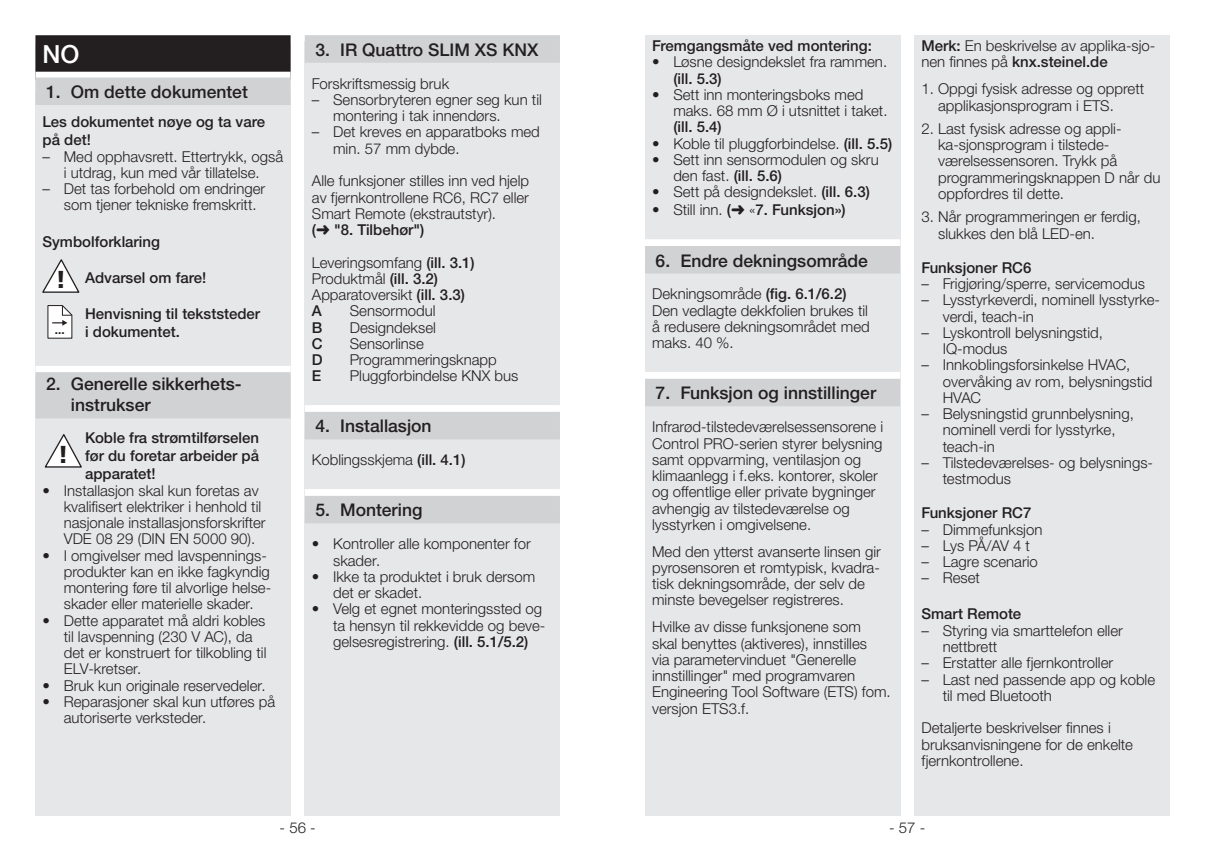
<style>
.page{position:relative;width:1205px;height:851px;background:#fff}
.page>*{position:absolute;margin:0;border:0;box-sizing:border-box;transform-origin:0 0}
.t1{font:500 25px "Helvetica Neue LT Pro";color:#fff}
.t2{font:900 24.5px "Frutiger LT Com";color:#231f20}
.t3{font:500 17.5px "Helvetica Neue LTW1 G";color:#231f20}
.t4{font:500 17.5px/21px "Helvetica Neue LT Pro";color:#231f20}
.t5{font:300 15px/16.2px "Helvetica Neue LTW1 G";color:#231f20}
.t6{font:500 15px/18px "Helvetica Neue LTW1 G";color:#231f20}
.t7{font:700 11.75px "Helvetica Neue LT Pro";color:#231f20}
.s1{font-family:"Frutiger LT Com";font-stretch:condensed}
.s2{font-weight:500}
.s3{font-weight:300}
</style>
<div class="page">
<div style="left:645px;top:35px;width:255px;height:780px;background:#e6e7e9"></div>
<div style="left:645px;top:239px;width:255px;height:26px;background:#fff"></div>
<div style="left:645px;top:246px;width:255px;height:27px;background:#d1d2d4"></div>
<div style="left:645px;top:372px;width:255px;height:26px;background:#fff"></div>
<div style="left:645px;top:378px;width:255px;height:28px;background:#d1d2d4"></div>
<div style="left:914px;top:35px;width:255px;height:780px;background:#e6e7e9"></div>
<div style="left:35px;top:44px;width:256px;height:771px;background:#e6e7e9"></div>
<div style="left:35px;top:35px;width:256px;height:45px;background:#231f20"></div>
<div style="left:35px;top:72px;width:256px;height:20px;background:#fff"></div>
<div style="left:35px;top:77px;width:256px;height:28px;background:#d1d2d4"></div>
<div style="left:35px;top:366px;width:256px;height:10px;background:#fff"></div>
<div style="left:35px;top:372px;width:256px;height:46px;background:#d1d2d4"></div>
<svg style="left:45px;top:434px;width:37px;height:34px"></svg>
<div style="left:305px;top:41px;width:255px;height:774px;background:#e6e7e9"></div>
<div style="left:305px;top:35px;width:255px;height:28px;background:#d1d2d4"></div>
<div style="left:305px;top:405px;width:255px;height:26px;background:#fff"></div>
<div style="left:305px;top:412px;width:255px;height:27px;background:#d1d2d4"></div>
<div style="left:305px;top:489px;width:255px;height:26px;background:#fff"></div>
<div style="left:305px;top:496px;width:255px;height:27px;background:#d1d2d4"></div>
<svg style="left:47px;top:305px;width:25px;height:33px"></svg>
<svg style="left:42px;top:259px;width:37px;height:34px"></svg>
<h1 class="t1" style="left:43px;top:39px;width:39px">NO</h1>
<p class="t4" style="left:46px;top:81px;width:203px">1. Om dette dokumentet</p>
<p class="t6" style="left:43px;top:113px;width:224px">Les dokumentet nøye og ta vare på det!</p>
<p class="t5" style="left:43px;top:148px;width:242px;text-align:center"><span class="s1">–</span> Med opphavsrett. Ettertrykk, også i utdrag, kun med vår tillatelse.</p>
<p class="t5" style="left:64px;top:181px;width:203px;text-indent:-21px"><span class="s1">–</span> Det tas forbehold om endringer som tjener tekniske fremskritt.</p>
<p class="t6" style="left:43px;top:232px;width:119px">Symbolforklaring</p>
<p class="t6" style="left:85px;top:268px;width:123px">Advarsel om fare!</p>
<p class="t6" style="left:85px;top:304px;width:177px">Henvisning til tekststeder i dokumentet.</p>
<h2 class="t2" style="left:55px;top:265px;width:12px">!</h2>
<p class="t7" style="left:55px;top:323px;width:11px">...</p>
<p class="t4" style="left:71px;top:373px;width:172px;text-indent:-25px">2. Generelle sikkerhets&shy;instrukser</p>
<h2 class="t2" style="left:58px;top:439px;width:12px">!</h2>
<p class="t6" style="left:85px;top:429px;width:176px;text-align:justify">Koble fra strømtilførselen før du foretar arbeider på apparatet!</p>
<p class="t5" style="left:64px;top:482px;width:203px;text-indent:-21px">• Installasjon skal kun foretas av kvalifisert elektriker i henhold til nasjonale installasjonsforskrifter VDE 08 29 (DIN EN 5000 90).</p>
<p class="t5" style="left:64px;top:547px;width:209px;text-indent:-21px">• I omgivelser med lavspennings&shy;produkter kan en ikke fagkyndig montering føre til alvorlige helse&shy;skader eller materielle skader.</p>
<p class="t5" style="left:64px;top:612px;width:204px;text-indent:-21px">• Dette apparatet må aldri kobles til lavspenning (230 V AC), da det er konstruert for tilkobling til<br>ELV-kretser.</p>
<p class="t5" style="left:43px;top:677px;width:225px">• Bruk kun originale reservedeler.</p>
<p class="t5" style="left:64px;top:693px;width:213px;text-indent:-21px">• Reparasjoner skal kun utføres på autoriserte verksteder.</p>
<p class="t3" style="left:315px;top:39px;width:224px">3. IR Quattro SLIM XS KNX</p>
<p class="t5" style="left:312px;top:75px;width:139px">Forskriftsmessig bruk</p>
<p class="t5" style="left:333px;top:91px;width:210px;text-indent:-21px"><span class="s1">–</span> Sensorbryteren egner seg kun til montering i tak innendørs.</p>
<p class="t5" style="left:333px;top:124px;width:208px;text-indent:-21px"><span class="s1">–</span> Det kreves en apparatboks med min. 57 mm dybde.</p>
<p class="t5" style="left:312px;top:173px;width:219px">Alle funksjoner stilles inn ved hjelp av fjernkontrollene RC6, RC7 eller<br>Smart Remote (ekstrautstyr).<br><span class="s2">(</span>➜ <span class="s2">"8. Tilbehør")</span></p>
<p class="t5" style="left:312px;top:254px;width:164px">Leveringsomfang <span class="s2">(ill. 3.1)<br></span>Produktmål <span class="s2">(ill. 3.2)<br></span>Apparatoversikt <span class="s2">(ill. 3.3)<br>A</span></p>
<p class="t5" style="left:350px;top:303px;width:87px">Sensormodul</p>
<p class="t6" style="left:312px;top:318px;width:12px">B</p>
<p class="t5" style="left:350px;top:319px;width:88px">Designdeksel</p>
<p class="t6" style="left:312px;top:334px;width:12px">C</p>
<p class="t5" style="left:350px;top:335px;width:76px">Sensorlinse</p>
<p class="t6" style="left:312px;top:351px;width:12px">D</p>
<p class="t5" style="left:350px;top:351px;width:148px">Programmeringsknapp</p>
<p class="t6" style="left:312px;top:367px;width:11px">E</p>
<p class="t5" style="left:350px;top:368px;width:170px">Pluggforbindelse KNX bus</p>
<p class="t3" style="left:315px;top:415px;width:118px">4. Installasjon</p>
<p class="t5" style="left:312px;top:452px;width:155px">Koblingsskjema <span class="s2">(ill. 4.1)</span></p>
<p class="t3" style="left:315px;top:499px;width:108px">5. Montering</p>
<p class="t5" style="left:333px;top:535px;width:199px;text-indent:-21px">• Kontroller alle komponenter for skader.</p>
<p class="t5" style="left:333px;top:568px;width:204px;text-indent:-21px">• Ikke ta produktet i bruk dersom det er skadet.</p>
<p class="t5" style="left:333px;top:600px;width:214px;text-indent:-21px">• Velg et egnet monteringssted og ta hensyn til rekkevidde og beve&shy;gelsesregistrering. <span class="s2">(ill. 5.1/5.2)</span></p>
<p class="t6" style="left:652px;top:37px;width:221px">Fremgangsmåte ved montering:</p>
<p class="t5" style="left:652px;top:54px;width:237px">• Løsne designdekslet fra rammen.</p>
<p class="t6" style="left:673px;top:69px;width:50px">(ill. 5.3)</p>
<p class="t5" style="left:673px;top:86px;width:216px;text-indent:-21px">• Sett inn monteringsboks med maks. 68 mm Ø i utsnittet i taket.</p>
<p class="t6" style="left:673px;top:118px;width:50px">(ill. 5.4)</p>
<p class="t5" style="left:652px;top:135px;width:242px">• Koble til pluggforbindelse. <span class="s2">(ill. 5.5)</span></p>
<p class="t5" style="left:673px;top:151px;width:207px;text-indent:-21px">• Sett inn sensormodulen og skru den fast. <span class="s2">(ill. 5.6)</span></p>
<p class="t5" style="left:652px;top:184px;width:219px">• Sett på designdekslet. <span class="s2">(ill. 6.3)</span></p>
<p class="t6" style="left:652px;top:201px;width:195px"><span class="s3">• Still inn.</span> (➜ <span class="s3">«</span>7. Funksjon»)</p>
<p class="t3" style="left:656px;top:250px;width:214px">6. Endre dekningsområde</p>
<p class="t5" style="left:652px;top:286px;width:219px">Dekningsområde <span class="s2">(fig. 6.1/6.2)<br></span>Den vedlagte dekkfolien brukes til å redusere dekningsområdet med maks. 40 %.</p>
<p class="t3" style="left:656px;top:382px;width:222px">7. Funksjon og innstillinger</p>
<p class="t5" style="left:652px;top:418px;width:233px">Infrarød-tilstedeværelsessensorene i Control PRO-serien styrer belysning samt oppvarming, ventilasjon og klimaanlegg i f.eks. kontorer, skoler og offentlige eller private bygninger avhengig av tilstedeværelse og lysstyrken i omgivelsene.</p>
<p class="t5" style="left:652px;top:543px;width:230px">Med den ytterst avanserte linsen gir pyrosensoren et romtypisk, kvadra&shy;tisk dekningsområde, der selv de minste bevegelser registreres.</p>
<p class="t5" style="left:652px;top:618px;width:240px">Hvilke av disse funksjonene som<br>skal benyttes (aktiveres), innstilles<br>via parametervinduet "Generelle innstillinger" med programvaren<br>Engineering Tool Software (ETS) fom. versjon ETS3.f.</p>
<p class="t5" style="left:921px;top:38px;width:235px"><span class="s2">Merk:</span> En beskrivelse av applika-sjo&shy;nen finnes på <span class="s2">knx.steinel.de</span></p>
<p class="t5" style="left:938px;top:81px;width:208px;text-indent:-17px">1. Oppgi fysisk adresse og opprett applikasjonsprogram i ETS.</p>
<p class="t5" style="left:938px;top:120px;width:224px;text-indent:-17px">2. Last fysisk adresse og appli&shy;ka-sjonsprogram i tilstede&shy;værelsessensoren. Trykk på programmeringsknappen D når du oppfordres til dette.</p>
<p class="t5" style="left:938px;top:209px;width:204px;text-indent:-17px">3. Når programmeringen er ferdig, slukkes den blå LED-en.</p>
<p class="t6" style="left:921px;top:258px;width:111px">Funksjoner RC6</p>
<p class="t5" style="left:921px;top:275px;width:225px"><span class="s1">–</span> Frigjøring/sperre, servicemodus</p>
<p class="t5" style="left:943px;top:292px;width:219px;text-indent:-21px"><span class="s1">–</span> Lysstyrkeverdi, nominell lysstyrke&shy;verdi, teach-in</p>
<p class="t5" style="left:943px;top:324px;width:162px;text-indent:-21px"><span class="s1">–</span> Lyskontroll belysningstid,<br>IQ-modus</p>
<p class="t5" style="left:943px;top:357px;width:211px;text-indent:-21px"><span class="s1">–</span> Innkoblingsforsinkelse HVAC, overvåking av rom, belysningstid<br>HVAC</p>
<p class="t5" style="left:943px;top:405px;width:193px;text-indent:-21px"><span class="s1">–</span> Belysningstid grunnbelysning, nominell verdi for lysstyrke, teach-in</p>
<p class="t5" style="left:943px;top:454px;width:212px;text-indent:-21px"><span class="s1">–</span> Tilstedeværelses- og belysnings&shy;testmodus</p>
<p class="t6" style="left:921px;top:504px;width:111px">Funksjoner RC7</p>
<p class="t5" style="left:921px;top:521px;width:122px"><span class="s1">–</span> Dimmefunksjon</p>
<p class="t5" style="left:921px;top:537px;width:110px"><span class="s1">–</span> Lys PÅ/AV 4 t</p>
<p class="t5" style="left:921px;top:553px;width:118px"><span class="s1">–</span> Lagre scenario</p>
<p class="t5" style="left:921px;top:570px;width:60px"><span class="s1">–</span> Reset</p>
<p class="t6" style="left:921px;top:605px;width:101px">Smart Remote</p>
<p class="t5" style="left:943px;top:622px;width:182px;text-indent:-21px"><span class="s1">–</span> Styring via smarttelefon eller nettbrett</p>
<p class="t5" style="left:921px;top:654px;width:193px"><span class="s1">–</span> Erstatter alle fjernkontroller</p>
<p class="t5" style="left:943px;top:670px;width:214px;text-indent:-21px"><span class="s1">–</span> Last ned passende app og koble til med Bluetooth</p>
<p class="t5" style="left:921px;top:719px;width:213px">Detaljerte beskrivelser finnes i bruksanvisningene for de enkelte fjernkontrollene.</p>
<p class="t5" style="left:280px;top:819px;width:38px">- 56 -</p>
<p class="t5" style="left:889px;top:819px;width:38px">- 57 -</p>
</div>
